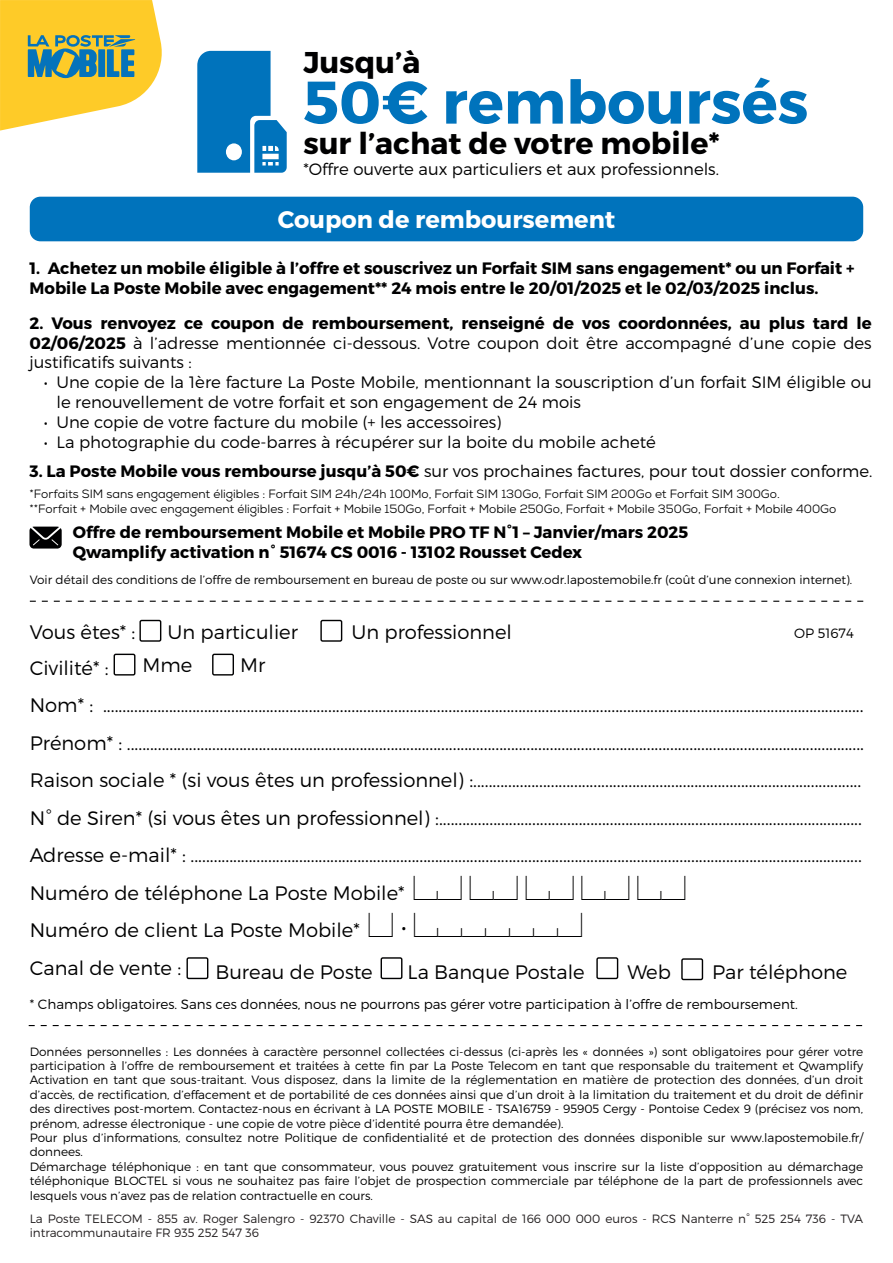
<style>
.page{position:relative;width:893px;height:1263px;background:#fff}
.page>*{position:absolute;margin:0;border:0;box-sizing:border-box;transform-origin:0 0}
.t1{font:700 60px "Montserrat";color:#0073bc}
.t2{font:700 30px "Montserrat";color:#000001}
.t3{font:700 24px "Montserrat";color:#fff}
.t4{font:300 19.5px/37.5px "Montserrat";color:#000001}
.t5{font:300 16.5px/19.8px "Montserrat";color:#000001;text-align:justify}
.t6{font:700 16.5px/19.8px "Montserrat";color:#000001}
.t7{font:300 13.5px "Montserrat";color:#000001}
.t8{font:300 12px/14.4px "Montserrat";color:#000001}
.t9{font:12px/15px "Nexa";color:#000001}
.t10{font:300 12px/14.4px "Montserrat";color:#231f20}
.s1{font-weight:700}
.s2{font-family:"Casesaremplir Roman";font-weight:400;font-size:31.5px}
</style>
<div class="page">
<div style="left:30px;top:197px;width:833px;height:44px;background:#0073bc;border-radius:11px"></div>
<svg style="left:30px;top:601px;width:833px;height:1px"></svg>
<div style="left:114px;top:654px;width:21px;height:21px;border:1px solid #000001;border-radius:2px"></div>
<div style="left:212px;top:654px;width:22px;height:21px;border:1px solid #000001;border-radius:2px"></div>
<div style="left:186px;top:957px;width:22px;height:22px;border:1px solid #000001;border-radius:2px"></div>
<div style="left:381px;top:957px;width:21px;height:22px;border:1px solid #000001;border-radius:2px"></div>
<div style="left:596px;top:957px;width:22px;height:22px;border:1px solid #000001;border-radius:2px"></div>
<div style="left:681px;top:958px;width:22px;height:22px;border:1px solid #000001;border-radius:2px"></div>
<svg style="left:29px;top:1025px;width:833px;height:1px"></svg>
<svg style="left:29px;top:527px;width:33px;height:22px"></svg>
<div style="left:139px;top:620px;width:22px;height:22px;border:1px solid #000001;border-radius:2px"></div>
<div style="left:320px;top:620px;width:22px;height:22px;border:1px solid #000001;border-radius:2px"></div>
<svg style="left:0;top:0;width:162px;height:131px"></svg>
<svg style="left:197px;top:51px;width:90px;height:122px"></svg>
<h2 class="t2" style="left:303px;top:43px;width:119px">Jusqu’à</h2>
<h1 class="t1" style="left:303px;top:65px;width:507px">50€ remboursés</h1>
<h2 class="t2" style="left:303px;top:124px;width:418px">sur l’achat de votre mobile*</h2>
<h3 class="t5" style="left:303px;top:159px;width:417px">*Offre ouverte aux particuliers et aux professionnels.</h3>
<h3 class="t3" style="left:278px;top:205px;width:339px">Coupon de remboursement</h3>
<h3 class="t6" style="left:29px;top:258px;width:826px">1. Achetez un mobile éligible à l’offre et souscrivez un Forfait SIM sans engagement* ou un Forfait +<br>Mobile La Poste Mobile avec engagement** 24 mois entre le 20/01/2025 et le 02/03/2025 inclus.</h3>
<h3 class="t5" style="left:29px;top:313px;width:844px"><span class="s1">2. Vous renvoyez ce coupon de remboursement, renseigné de vos coordonnées, au plus tard le 02/06/2025</span> à l’adresse mentionnée ci-dessous. Votre coupon doit être accompagné d’une copie des justificatifs suivants :</h3>
<h3 class="t5" style="left:56px;top:372px;width:817px;text-indent:-13px">• Une copie de la 1ère facture La Poste Mobile, mentionnant la souscription d’un forfait SIM éligible ou le renouvellement de votre forfait et son engagement de 24 mois</h3>
<h3 class="t5" style="left:44px;top:412px;width:459px">• Une copie de votre facture du mobile (+ les accessoires)</h3>
<h3 class="t5" style="left:44px;top:431px;width:614px">• La photographie du code-barres à récupérer sur la boite du mobile acheté</h3>
<h3 class="t5" style="left:29px;top:461px;width:844px"><span class="s1">3. La Poste Mobile vous rembourse jusqu’à 50€</span> sur vos prochaines factures, pour tout dossier conforme.</h3>
<p class="t9" style="left:29px;top:486px;width:808px">*Forfaits SIM sans engagement éligibles : Forfait SIM 24h/24h 100Mo, Forfait SIM 130Go, Forfait SIM 200Go et Forfait SIM 300Go.<br>**Forfait + Mobile avec engagement éligibles : Forfait + Mobile 150Go, Forfait + Mobile 250Go, Forfait + Mobile 350Go, Forfait + Mobile 400Go</p>
<h3 class="t6" style="left:73px;top:523px;width:617px">Offre de remboursement Mobile et Mobile PRO TF N°1 – Janvier/mars 2025<br>Qwamplify activation n° 51674 CS 0016 - 13102 Rousset Cedex</h3>
<p class="t8" style="left:30px;top:573px;width:824px">Voir détail des conditions de l’offre de remboursement en bureau de poste ou sur www.odr.lapostemobile.fr (coût d’une connexion internet).</p>
<h3 class="t4" style="left:30px;top:613px;width:107px">Vous êtes* :</h3>
<h3 class="t4" style="left:167px;top:613px;width:132px">Un particulier</h3>
<h3 class="t4" style="left:351px;top:613px;width:162px">Un professionnel</h3>
<p class="t4" style="left:30px;top:649px;width:836px">Civilité* :<br>Nom* : ....................................................................................................................................................................................................<br>Prénom* : ..............................................................................................................................................................................................<br>Raison sociale * (si vous êtes un professionnel) :....................................................................................................<br>N° de Siren* (si vous êtes un professionnel) :.............................................................................................................<br>Adresse e-mail* : .............................................................................................................................................................................<br>Numéro de téléphone La Poste Mobile* <span class="s2">AC AC AC AC AC<br></span>Numéro de client La Poste Mobile* <span class="s2">F</span> <sup>.</sup> <span class="s2">AZZZZZC<br></span>Canal de vente :</p>
<p class="t7" style="left:794px;top:625px;width:61px">OP 51674</p>
<h3 class="t4" style="left:142px;top:646px;width:51px">Mme</h3>
<h3 class="t4" style="left:240px;top:646px;width:27px">Mr</h3>
<h3 class="t4" style="left:215px;top:952px;width:159px">Bureau de Poste</h3>
<h3 class="t4" style="left:408px;top:952px;width:179px">La Banque Postale</h3>
<h3 class="t4" style="left:627px;top:952px;width:45px">Web</h3>
<h3 class="t4" style="left:712px;top:952px;width:137px">Par téléphone</h3>
<p class="t7" style="left:30px;top:995px;width:769px">* Champs obligatoires. Sans ces données, nous ne pourrons pas gérer votre participation à l’offre de remboursement.</p>
<p class="t8" style="left:30px;top:1044px;width:835px">Données personnelles : Les données à caractère personnel collectées ci-dessus (ci-après les « données ») sont obligatoires pour gérer votre participation à l’offre de remboursement et traitées à cette fin par La Poste Telecom en tant que responsable du traitement et Qwamplify Activation en tant que sous-traitant. Vous disposez, dans la limite de la réglementation en matière de protection des données, d’un droit d’accès, de rectification, d’effacement et de portabilité de ces données ainsi que d’un droit à la limitation du traitement et du droit de définir des directives post-mortem. Contactez-nous en écrivant à LA POSTE MOBILE - TSA16759 - 95905 Cergy - Pontoise Cedex 9 (précisez vos nom, prénom, adresse électronique - une copie de votre pièce d’identité pourra être demandée).<br>Pour plus d’informations, consultez notre Politique de confidentialité et de protection des données disponible sur www.lapostemobile.fr/ donnees.<br>Démarchage téléphonique : en tant que consommateur, vous pouvez gratuitement vous inscrire sur la liste d’opposition au démarchage téléphonique BLOCTEL si vous ne souhaitez pas faire l’objet de prospection commerciale par téléphone de la part de professionnels avec lesquels vous n’avez pas de relation contractuelle en cours.</p>
<p class="t10" style="left:30px;top:1211px;width:835px">La Poste TELECOM - 855 av. Roger Salengro - 92370 Chaville - SAS au capital de 166 000 000 euros - RCS Nanterre n° 525 254 736 - TVA intracommunautaire FR 935 252 547 36</p>
</div>
